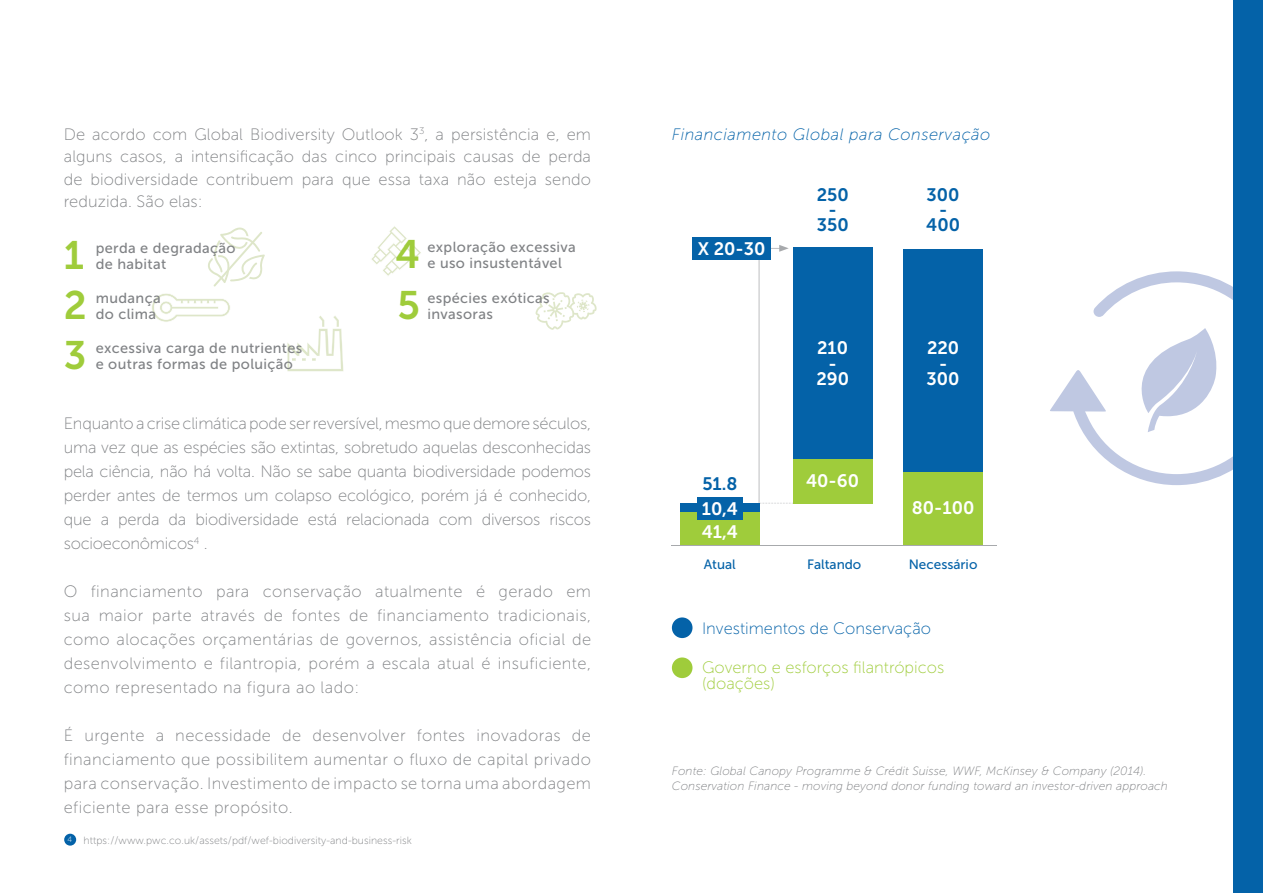
<style>
.page{position:relative;width:1263px;height:893px;background:#fff}
.page>*{position:absolute;margin:0;border:0;box-sizing:border-box;transform-origin:0 0}
.t1{font:39.6px "Museo Sans 700";color:#9fcc3b}
.t2{font:18px/15.3px "Museo Sans 700";color:#fff;text-align:center}
.t3{font:18px/15.3px "Museo Sans 700";color:#0462a8;text-align:center}
.t4{font:16.5px/24px "Museo Sans 100";letter-spacing:.01em;color:#808285;text-align:justify}
.t5{font:16.5px/16.5px "Museo Sans 100";color:#9fcc3b}
.t6{font:italic 16.5px "Museo Sans 100";letter-spacing:.025em;color:#0462a8}
.t7{font:16.5px "Museo Sans 100";color:#0462a8}
.t8{font:14.55px "Museo Sans 500";letter-spacing:.025em;color:#808285}
.t9{font:13.5px "Museo Sans 500";color:#0462a8}
.t10{font:italic 12px/15px "Museo Sans 100";letter-spacing:.005em;color:#808285}
.t11{font:10.5px "Museo Sans 100";letter-spacing:.005em;color:#808285}
.s1{font-size:7.8px;color:#fff}
</style>
<div class="page">
<svg style="left:1050px;top:271px;width:183px;height:214px"></svg>
<svg style="left:1118px;top:328px;width:102px;height:104px"></svg>
<div style="left:1233px;top:0;width:30px;height:893px;background:#0462a8"></div>
<div style="left:64px;top:834px;width:12px;height:12px;background:#0462a8;border-radius:50%"></div>
<svg style="left:208px;top:227px;width:57px;height:60px"></svg>
<svg style="left:371px;top:226px;width:50px;height:50px"></svg>
<svg style="left:535px;top:292px;width:62px;height:38px"></svg>
<svg style="left:152px;top:293px;width:78px;height:29px"></svg>
<svg style="left:287px;top:316px;width:57px;height:55px"></svg>
<div style="left:672px;top:657px;width:20px;height:21px;background:#9fcc3b;border-radius:50%"></div>
<div style="left:672px;top:617px;width:20px;height:21px;background:#0462a8;border-radius:50%"></div>
<div style="left:680px;top:503px;width:79px;height:10px;background:#0462a8"></div>
<div style="left:680px;top:512px;width:79px;height:34px;background:#9fcc3b"></div>
<div style="left:697px;top:497px;width:45px;height:23px;background:#0462a8"></div>
<div style="left:793px;top:247px;width:79px;height:213px;background:#0462a8"></div>
<div style="left:793px;top:459px;width:79px;height:44px;background:#9fcc3b"></div>
<div style="left:903px;top:250px;width:80px;height:224px;background:#0462a8"></div>
<div style="left:903px;top:472px;width:80px;height:74px;background:#9fcc3b"></div>
<hr style="left:672px;top:545px;width:325px;height:1px;background:#a7a9ac">
<svg style="left:759px;top:245px;width:34px;height:259px"></svg>
<div style="left:692px;top:237px;width:79px;height:23px;background:#0462a8"></div>
<p class="t4" style="left:64px;top:123px;width:529px;line-height:22.5px">De acordo com Global Biodiversity Outlook 3<sup>3</sup>, a persistência e, em alguns casos, a intensificação das cinco principais causas de perda de biodiversidade contribuem para que essa taxa não esteja sendo reduzida. São elas:</p>
<h1 class="t1" style="left:64px;top:233px;width:22px">1</h1>
<h1 class="t1" style="left:64px;top:283px;width:24px">2</h1>
<h1 class="t1" style="left:64px;top:333px;width:24px">3</h1>
<p class="t8" style="left:96px;top:240px;width:141px">perda e degradação</p>
<p class="t8" style="left:96px;top:256px;width:72px">de habitat</p>
<p class="t8" style="left:96px;top:290px;width:66px">mudança</p>
<p class="t8" style="left:96px;top:306px;width:62px">do clima</p>
<p class="t8" style="left:96px;top:340px;width:208px">excessiva carga de nutrientes</p>
<p class="t8" style="left:96px;top:356px;width:199px">e outras formas de poluição</p>
<h1 class="t1" style="left:395px;top:232px;width:26px">4</h1>
<h1 class="t1" style="left:397px;top:283px;width:24px">5</h1>
<p class="t8" style="left:427px;top:239px;width:150px">exploração excessiva</p>
<p class="t8" style="left:427px;top:255px;width:136px">e uso insustentável</p>
<p class="t8" style="left:427px;top:290px;width:124px">espécies exóticas</p>
<p class="t8" style="left:427px;top:306px;width:67px">invasoras</p>
<p class="t4" style="left:64px;top:411px;width:529px">Enquanto a crise climática pode ser reversível, mesmo que demore séculos, uma vez que as espécies são extintas, sobretudo aquelas desconhecidas pela ciência, não há volta. Não se sabe quanta biodiversidade podemos perder antes de termos um colapso ecológico, porém já é conhecido, que a perda da biodiversidade está relacionada com diversos riscos socioeconômicos<sup>4</sup> .</p>
<p class="t4" style="left:64px;top:579px;width:529px">O financiamento para conservação atualmente é gerado em sua maior parte através de fontes de financiamento tradicionais, como alocações orçamentárias de governos, assistência oficial de desenvolvimento e filantropia, porém a escala atual é insuficiente, como representado na figura ao lado:</p>
<p class="t4" style="left:64px;top:724px;width:529px">É urgente a necessidade de desenvolver fontes inovadoras de financiamento que possibilitem aumentar o fluxo de capital privado para conservação. Investimento de impacto se torna uma abordagem eficiente para esse propósito.</p>
<p class="t11" style="left:67px;top:834px;width:346px"><span class="s1">4</span> https://www.pwc.co.uk/assets/pdf/wef-biodiversity-and-business-risk</p>
<p class="t6" style="left:672px;top:125px;width:320px">Financiamento Global para Conservação</p>
<p class="t2" style="left:698px;top:241px;width:69px">X 20-30</p>
<p class="t3" style="left:817px;top:187px;width:34px">250 -<br>350</p>
<p class="t3" style="left:926px;top:187px;width:35px">300 -<br>400</p>
<p class="t2" style="left:816px;top:341px;width:34px">210 -<br>290</p>
<p class="t2" style="left:927px;top:341px;width:34px">220 -<br>300</p>
<p class="t3" style="left:702px;top:476px;width:36px">51.8</p>
<p class="t2" style="left:806px;top:473px;width:54px">40-60</p>
<p class="t2" style="left:702px;top:501px;width:38px">10,4</p>
<p class="t2" style="left:702px;top:524px;width:38px">41,4</p>
<p class="t2" style="left:912px;top:500px;width:64px">80-100</p>
<p class="t9" style="left:704px;top:557px;width:34px">Atual</p>
<p class="t9" style="left:807px;top:557px;width:56px">Faltando</p>
<p class="t9" style="left:909px;top:557px;width:70px">Necessário</p>
<p class="t7" style="left:702px;top:619px;width:231px">Investimentos de Conservação</p>
<p class="t5" style="left:702px;top:659px;width:244px">Governo e esforços filantrópicos (doações)</p>
<p class="t10" style="left:672px;top:763px;width:498px">Fonte: Global Canopy Programme &amp; Crédit Suisse, WWF, McKinsey &amp; Company (2014).<br>Conservation Finance - moving beyond donor funding toward an investor-driven approach</p>
</div>
